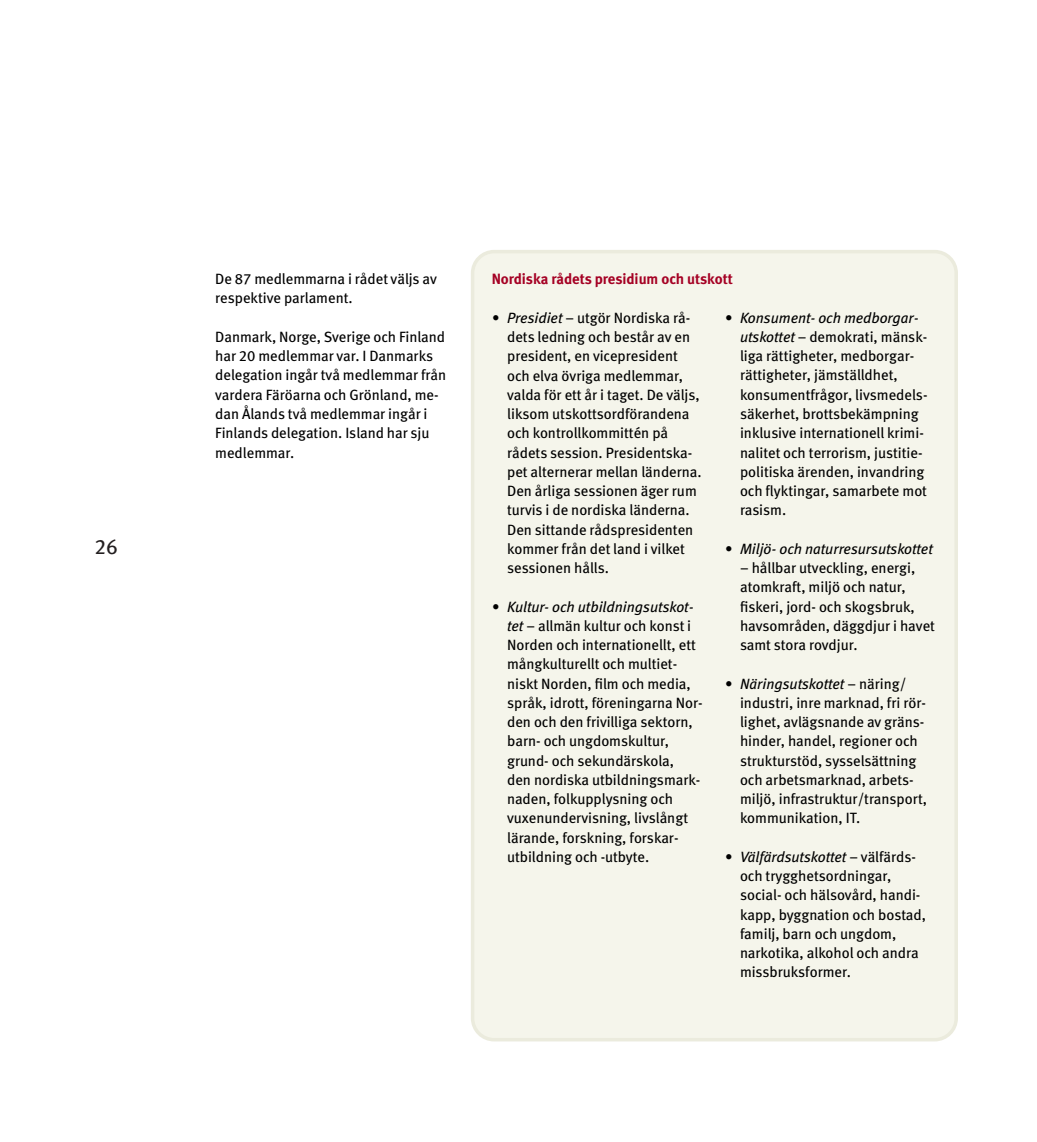
<style>
.page{position:relative;width:1037px;height:1142px;background:#fff}
.page>*{position:absolute;margin:0;border:0;box-sizing:border-box;transform-origin:0 0}
.t1{font:21px "Meta Book LF";color:#231f20}
.t2{font:14.88px/19.2px "Meta Book LF";color:#000}
.t3{font:14.88px "Meta Bold LF";color:#a50124}
.t4{font:italic 14.88px "Meta Book LF";color:#000}
.s1{font-style:italic}
.s2{font-style:normal}
</style>
<div class="page">
<div style="left:471px;top:250px;width:487px;height:792px;background:#f5f5eb"></div>
<h1 class="t1" style="left:94px;top:539px;width:25px">26</h1>
<p class="t2" style="left:215px;top:271px;width:223px">De 87 medlemmarna i rådet väljs av respektive parlament.</p>
<p class="t2" style="left:215px;top:329px;width:232px">Danmark, Norge, Sverige och Finland har 20 medlemmar var. I Danmarks delegation ingår två medlemmar från vardera Färöarna och Grönland, me&shy;dan Ålands två medlemmar ingår i<br>Finlands delegation. Island har sju medlemmar.</p>
<p class="t3" style="left:492px;top:274px;width:243px">Nordiska rådets presidium och utskott</p>
<p class="t2" style="left:507px;top:310px;width:196px;text-indent:-15px">• <span class="s1">Presidiet</span> – utgör Nordiska rå&shy;dets ledning och består av en president, en vicepresident och elva övriga medlemmar, valda för ett år i taget. De väljs, liksom utskottsordförandena och kontrollkommittén på rådets session. Presidentska&shy;pet alternerar mellan länderna.<br>Den årliga sessionen äger rum turvis i de nordiska länderna.<br>Den sittande rådspresidenten kommer från det land i vilket sessionen hålls.</p>
<p class="t2" style="left:507px;top:598px;width:197px;text-indent:-15px">• <span class="s1">Kultur- och utbildningsutskot&shy;tet</span> – allmän kultur och konst i<br>Norden och internationellt, ett mångkulturellt och multiet&shy;niskt Norden, film och media, språk, idrott, föreningarna Nor&shy;den och den frivilliga sektorn, barn- och ungdomskultur, grund- och sekundärskola,<br>den nordiska utbildningsmark&shy;naden, folkupplysning och vuxenundervisning, livslångt lärande, forskning, forskar&shy;utbildning och -utbyte.</p>
<p class="t2" style="left:740px;top:310px;width:189px;text-indent:-15px">• <span class="s1">Konsument- och medborgar&shy;utskottet</span> – demokrati, mänsk&shy;liga rättigheter, medborgar&shy;rättigheter, jämställdhet, konsumentfrågor, livsmedels&shy;säkerhet, brottsbekämpning inklusive internationell krimi&shy;nalitet och terrorism, justitie&shy;politiska ärenden, invandring och flyktingar, samarbete mot rasism.</p>
<p class="t4" style="left:725px;top:543px;width:209px"><span class="s2">•</span> Miljö- och naturresursutskottet</p>
<p class="t2" style="left:740px;top:560px;width:196px">– hållbar utveckling, energi, atomkraft, miljö och natur, fiskeri, jord- och skogsbruk, havsområden, däggdjur i havet samt stora rovdjur.</p>
<p class="t2" style="left:740px;top:675px;width:189px;text-indent:-15px">• <span class="s1">Näringsutskottet</span> – näring/ industri, inre marknad, fri rör&shy;lighet, avlägsnande av gräns&shy;hinder, handel, regioner och strukturstöd, sysselsättning och arbetsmarknad, arbets&shy;miljö, infrastruktur/transport, kommunikation, IT.</p>
<p class="t2" style="left:740px;top:849px;width:188px;text-indent:-15px">• <span class="s1">Välfärdsutskottet</span> – välfärds&shy;och trygghetsordningar, social- och hälsovård, handi&shy;kapp, byggnation och bostad, familj, barn och ungdom, narkotika, alkohol och andra missbruksformer.</p>
</div>
